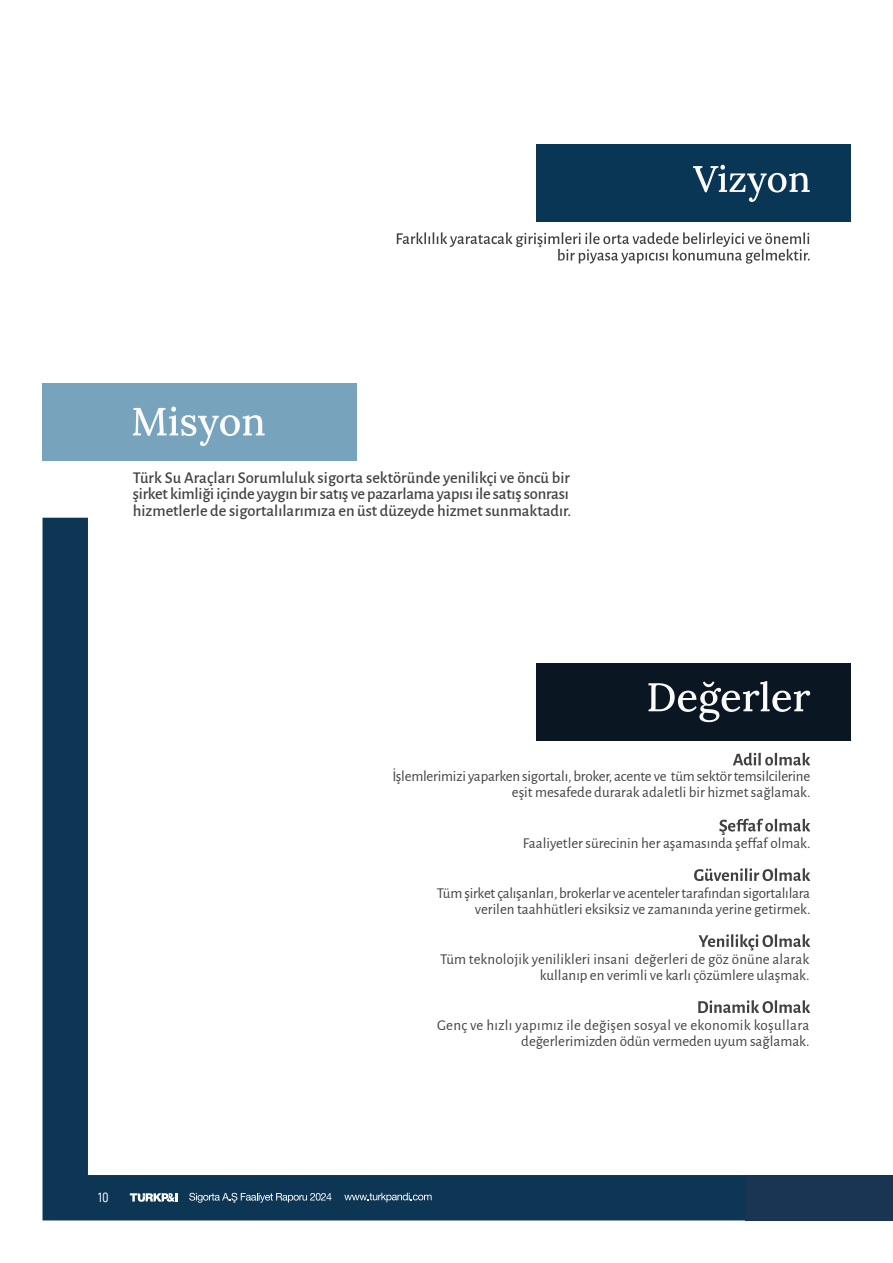
<style>
.page{position:relative;width:893px;height:1263px;background:#fff}
.page>*{position:absolute;margin:0;border:0;box-sizing:border-box;transform-origin:0 0}
.t1{font:500 16.5px/16.5px "Alegreya Sans";color:#414042}
.t2{font:15px/16.5px "Alegreya Sans";color:#414042;text-align:right}
.t3{font:13.5px "D DIN";color:#fff}
</style>
<div class="page">
<div style="left:745px;top:1175px;width:148px;height:45px;background:#193553"></div>
<svg style="left:43px;top:518px;width:702px;height:702px"></svg>
<svg style="left:344px;top:1193px;width:88px;height:9px"></svg>
<svg style="left:189px;top:1193px;width:142px;height:10px"></svg>
<svg style="left:130px;top:1193px;width:48px;height:9px"></svg>
<div style="left:43px;top:383px;width:314px;height:78px;background:#78a3bd"></div>
<div style="left:536px;top:145px;width:314px;height:77px;background:#083654"></div>
<div style="left:536px;top:663px;width:314px;height:77px;background:#0b1623"></div>
<svg style="left:133px;top:406px;width:132px;height:40px"></svg>
<svg style="left:648px;top:681px;width:162px;height:41px"></svg>
<svg style="left:693px;top:165px;width:117px;height:37px"></svg>
<svg style="left:397px;top:232px;width:413px;height:32px"></svg>
<svg style="left:698px;top:1000px;width:112px;height:13px"></svg>
<svg style="left:698px;top:934px;width:112px;height:16px"></svg>
<svg style="left:694px;top:868px;width:116px;height:13px"></svg>
<svg style="left:719px;top:819px;width:91px;height:16px"></svg>
<svg style="left:733px;top:753px;width:77px;height:12px"></svg>
<p class="t1" style="left:133px;top:468px;width:440px">Türk Su Araçları Sorumluluk sigorta sektöründe yenilikçi ve öncü bir şirket kimliği içinde yaygın bir satış ve pazarlama yapısı ile satış sonrası hizmetlerle de sigortalılarımıza en üst düzeyde hizmet sunmaktadır.</p>
<p class="t3" style="left:98px;top:1190px;width:13px">10</p>
<p class="t2" style="left:392px;top:767px;width:420px">İşlemlerimizi yaparken sigortalı, broker, acente ve tüm sektör temsilcilerine eşit mesafede durarak adaletli bir hizmet sağlamak.</p>
<p class="t2" style="left:523px;top:834px;width:289px">Faaliyetler sürecinin her aşamasında şeffaf olmak.</p>
<p class="t2" style="left:437px;top:884px;width:375px">Tüm şirket çalışanları, brokerlar ve acenteler tarafından sigortalılara verilen taahhütleri eksiksiz ve zamanında yerine getirmek.</p>
<p class="t2" style="left:440px;top:950px;width:371px">Tüm teknolojik yenilikleri insani değerleri de göz önüne alarak kullanıp en verimli ve karlı çözümlere ulaşmak.</p>
<p class="t2" style="left:437px;top:1016px;width:374px">Genç ve hızlı yapımız ile değişen sosyal ve ekonomik koşullara değerlerimizden ödün vermeden uyum sağlamak.</p>
</div>
